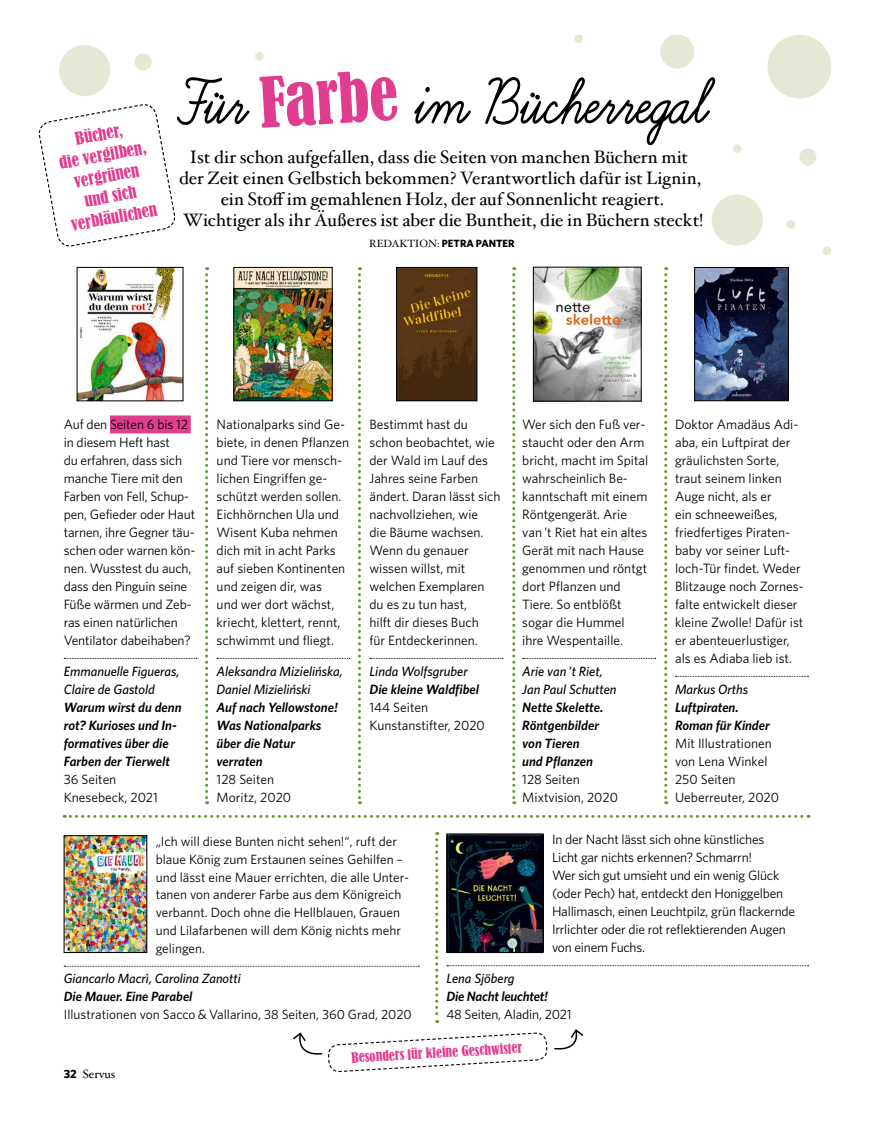
<style>
.page{position:relative;width:893px;height:1127px;background:#fff}
.page>*{position:absolute;margin:0;border:0;box-sizing:border-box;transform-origin:0 0}
.t1{font:78.3px "Learning Curve Alt S Bold";color:#000;scale:.9 1}
.t2{font:condensed 64.65px "Bernard";color:#e13d8f}
.t3{font:18px/21px "Hoefler Txt";letter-spacing:-.005em;color:#000;text-align:center}
.t4{font:condensed 16.5px/21px "Bernard";color:#e13d8f;text-align:center}
.t5{font:13.5px/18px "Whitney";color:#000}
.t6{font:italic 600 13.5px/18px "Whitney";color:#000}
.t7{font:italic 500 13.5px/18px "Whitney";color:#000}
.t8{font:condensed 13.5px "Bernard";color:#e13d8f}
.t9{font:13.35px/17.9px "Whitney";color:#000}
.t10{font:italic 500 13.35px "Whitney";color:#000}
.t11{font:italic 600 13.35px "Whitney";color:#000}
.t12{font:12px "Hoefler Txt";letter-spacing:-.005em;color:#000}
.t13{font:700 10.5px "Whitney";color:#000}
.s1{font-family:"Hoefler Txt";font-weight:400}
.s2{font-family:"Whitney";font-weight:700}
</style>
<div class="page">
<div style="left:660px;top:35px;width:34px;height:34px;background:#e4e8d5;border-radius:50%"></div>
<div style="left:574px;top:35px;width:9px;height:8px;background:#e4e8d5;border-radius:50%"></div>
<div style="left:733px;top:144px;width:8px;height:9px;background:#e4e8d5;border-radius:50%"></div>
<div style="left:799px;top:149px;width:17px;height:17px;background:#e4e8d5;border-radius:50%"></div>
<div style="left:787px;top:220px;width:8px;height:9px;background:#e4e8d5;border-radius:50%"></div>
<div style="left:823px;top:247px;width:8px;height:8px;background:#e4e8d5;border-radius:50%"></div>
<div style="left:135px;top:53px;width:17px;height:17px;background:#e4e8d5;border-radius:50%"></div>
<div style="left:255px;top:52px;width:9px;height:9px;background:#e4e8d5;border-radius:50%"></div>
<div style="left:620px;top:533px;width:8px;height:9px;background:#e4e8d5;border-radius:50%"></div>
<div style="left:712px;top:195px;width:51px;height:51px;background:#e4e8d5;border-radius:50%"></div>
<div style="left:59px;top:45px;width:51px;height:51px;background:#e4e8d5;border-radius:50%"></div>
<div style="left:767px;top:35px;width:64px;height:64px;background:#e4e8d5;border-radius:50%"></div>
<img style="left:79px;top:269px;width:102px;height:130px">
<div style="left:110px;top:415px;width:81px;height:18px;background:#e13d8f"></div>
<svg style="left:64px;top:658px;width:133px;height:1px"></svg>
<img style="left:235px;top:269px;width:96px;height:130px">
<div style="left:233px;top:267px;width:100px;height:134px;border:1px solid #000"></div>
<img style="left:398px;top:269px;width:77px;height:130px">
<div style="left:396px;top:267px;width:81px;height:134px;border:1px solid #000"></div>
<img style="left:696px;top:269px;width:91px;height:130px">
<div style="left:694px;top:267px;width:95px;height:134px;border:1px solid #000"></div>
<svg style="left:370px;top:658px;width:133px;height:1px"></svg>
<svg style="left:523px;top:658px;width:133px;height:1px"></svg>
<svg style="left:217px;top:658px;width:133px;height:1px"></svg>
<svg style="left:675px;top:676px;width:133px;height:1px"></svg>
<svg style="left:205px;top:267px;width:3px;height:537px"></svg>
<svg style="left:358px;top:267px;width:3px;height:537px"></svg>
<svg style="left:512px;top:267px;width:3px;height:537px"></svg>
<svg style="left:64px;top:815px;width:738px;height:3px"></svg>
<svg style="left:664px;top:267px;width:3px;height:537px"></svg>
<img style="left:535px;top:269px;width:105px;height:130px">
<div style="left:533px;top:267px;width:109px;height:134px;border:1px solid #000"></div>
<svg style="left:38px;top:104px;width:138px;height:143px"></svg>
<svg style="left:64px;top:832px;width:744px;height:240px"></svg>
<p class="t4" style="left:54px;top:132px;width:90px;rotate:-10deg">Bücher,<br>die vergilben, vergrünen und sich verbläulichen</p>
<h2 class="t2" style="left:258px;top:65px;width:140px;rotate:-3deg">Farbe</h2>
<h1 class="t1" style="left:176px;top:66px;width:77px">Für</h1>
<h1 class="t1" style="left:411px;top:66px;width:327px">im Bücherregal</h1>
<p class="t3" style="left:179px;top:145px;width:526px">Ist dir schon aufgefallen, dass die Seiten von manchen Büchern mit der Zeit einen Gelbstich bekommen? Verantwortlich dafür ist Lignin, ein Stoff im gemahlenen Holz, der auf Sonnenlicht reagiert.<br>Wichtiger als ihr Äußeres ist aber die Buntheit, die in Büchern steckt!</p>
<p class="t13" style="left:369px;top:236px;width:147px"><span class="s1">REDAKTION:</span> PETRA PANTER</p>
<p class="t5" style="left:64px;top:415px;width:133px">Auf den Seiten 6 bis 12 in diesem Heft hast<br>du erfahren, dass sich manche Tiere mit den<br>Farben von Fell, Schup&shy;pen, Gefieder oder Haut tarnen, ihre Gegner täu&shy;schen oder warnen kön&shy;nen. Wusstest du auch, dass den Pinguin seine<br>Füße wärmen und Zeb&shy;ras einen natürlichen<br>Ventilator dabeihaben?</p>
<p class="t7" style="left:64px;top:662px;width:117px">Emmanuelle Figueras,<br>Claire de Gastold</p>
<p class="t6" style="left:64px;top:698px;width:119px">Warum wirst du denn rot? Kurioses und In&shy;formatives über die<br>Farben der Tierwelt</p>
<p class="t5" style="left:64px;top:770px;width:96px">36 Seiten<br>Knesebeck, 2021</p>
<p class="t5" style="left:217px;top:415px;width:134px">Nationalparks sind Ge&shy;biete, in denen Pflanzen und Tiere vor mensch&shy;lichen Eingriffen ge&shy;schützt werden sollen.<br>Eichhörnchen Ula und<br>Wisent Kuba nehmen dich mit in acht Parks auf sieben Kontinenten und zeigen dir, was<br>und wer dort wächst, kriecht, klettert, rennt, schwimmt und fliegt.</p>
<p class="t7" style="left:217px;top:662px;width:128px">Aleksandra Mizielińska,<br>Daniel Mizieliński</p>
<p class="t6" style="left:217px;top:698px;width:123px">Auf nach Yellowstone!<br>Was Nationalparks über die Natur verraten</p>
<p class="t5" style="left:217px;top:770px;width:76px">128 Seiten<br>Moritz, 2020</p>
<p class="t5" style="left:369px;top:415px;width:133px">Bestimmt hast du schon beobachtet, wie der Wald im Lauf des<br>Jahres seine Farben ändert. Daran lässt sich nachvollziehen, wie<br>die Bäume wachsen.<br>Wenn du genauer wissen willst, mit welchen Exemplaren du es zu tun hast,<br>hilft dir dieses Buch<br>für Entdeckerinnen.</p>
<p class="t7" style="left:369px;top:662px;width:100px">Linda Wolfsgruber</p>
<p class="t6" style="left:369px;top:680px;width:111px">Die kleine Waldfibel</p>
<p class="t5" style="left:369px;top:698px;width:117px">144 Seiten<br>Kunstanstifter, 2020</p>
<p class="t5" style="left:522px;top:415px;width:127px">Wer sich den Fuß ver&shy;staucht oder den Arm bricht, macht im Spital wahrscheinlich Be&shy;kanntschaft mit einem<br>Röntgengerät. Arie van ’t Riet hat ein altes<br>Gerät mit nach Hause genommen und röntgt dort Pflanzen und<br>Tiere. So entblößt sogar die Hummel ihre Wespentaille.</p>
<p class="t7" style="left:522px;top:662px;width:96px">Arie van ’t Riet,<br>Jan Paul Schutten</p>
<p class="t6" style="left:522px;top:698px;width:83px">Nette Skelette.<br>Röntgenbilder von Tieren und Pflanzen</p>
<p class="t5" style="left:522px;top:770px;width:97px">128 Seiten<br>Mixtvision, 2020</p>
<p class="t5" style="left:675px;top:415px;width:130px">Doktor Amadäus Adi&shy;aba, ein Luftpirat der gräulichsten Sorte, traut seinem linken<br>Auge nicht, als er<br>ein schneeweißes, friedfertiges Piraten&shy;baby vor seiner Luft&shy;loch-Tür findet. Weder<br>Blitzauge noch Zornes&shy;falte entwickelt dieser kleine Zwolle! Dafür ist er abenteuerlustiger, als es Adiaba lieb ist.</p>
<p class="t7" style="left:675px;top:680px;width:74px">Markus Orths</p>
<p class="t6" style="left:675px;top:698px;width:96px">Luftpiraten.<br>Roman für Kinder</p>
<p class="t5" style="left:675px;top:734px;width:105px">Mit Illustrationen von Lena Winkel<br>250 Seiten<br>Ueberreuter, 2020</p>
<p class="t9" style="left:156px;top:832px;width:255px">„Ich will diese Bunten nicht sehen!“, ruft der blaue König zum Erstaunen seines Gehilfen – und lässt eine Mauer errichten, die alle Unter&shy;tanen von anderer Farbe aus dem Königreich verbannt. Doch ohne die Hellblauen, Grauen und Lilafarbenen will dem König nichts mehr gelingen.</p>
<p class="t10" style="left:64px;top:970px;width:178px">Giancarlo Macrì, Carolina Zanotti</p>
<p class="t11" style="left:64px;top:987px;width:130px">Die Mauer. Eine Parabel</p>
<p class="t9" style="left:64px;top:1005px;width:349px">Illustrationen von Sacco &amp; Vallarino, 38 Seiten, 360 Grad, 2020</p>
<p class="t5" style="left:552px;top:830px;width:245px">In der Nacht lässt sich ohne künstliches<br>Licht gar nichts erkennen? Schmarrn!<br>Wer sich gut umsieht und ein wenig Glück (oder Pech) hat, entdeckt den Honiggelben Hallimasch, einen Leuchtpilz, grün flackernde Irrlichter oder die rot reflektierenden Augen von einem Fuchs.</p>
<p class="t7" style="left:446px;top:969px;width:70px">Lena Sjöberg</p>
<p class="t6" style="left:446px;top:987px;width:103px">Die Nacht leuchtet!</p>
<p class="t5" style="left:446px;top:1005px;width:127px">48 Seiten, Aladin, 2021</p>
<p class="t12" style="left:64px;top:1065px;width:53px"><span class="s2">32</span> Servus</p>
<p class="t8" style="left:351px;top:1049px;width:173px;rotate:-3deg">Besonders für kleine Geschwister</p>
</div>
